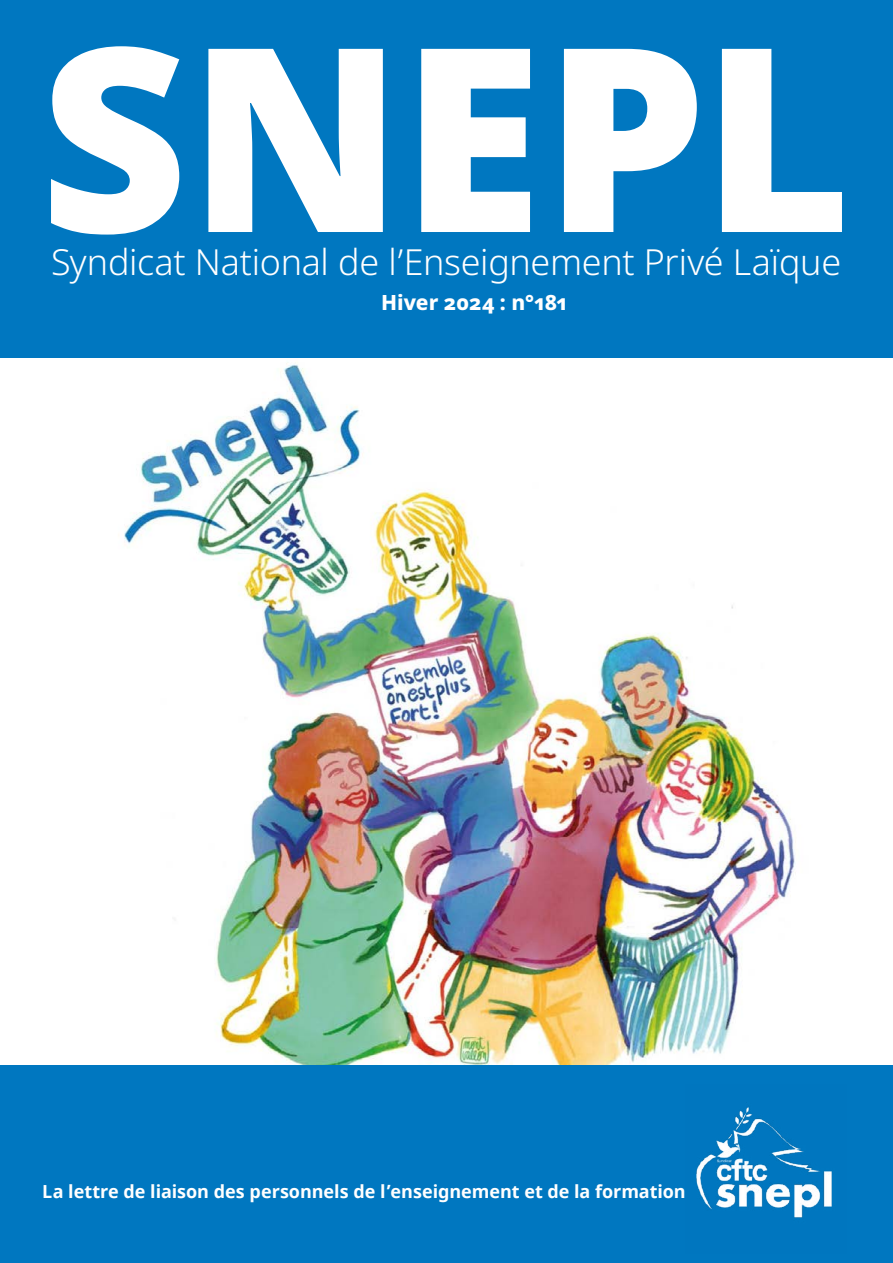
<style>
.page{position:relative;width:893px;height:1263px;background:#0077c0}
.page>*{position:absolute;margin:0;border:0;box-sizing:border-box;transform-origin:0 0}
.t1{font:300 35.85px "Noto Sans";letter-spacing:-.01em;color:#fff}
.t2{font:800 21px "Noto Sans";color:#fff}
.t3{font:700 18px "Noto Sans";letter-spacing:-.005em;color:#fff}
</style>
<div class="page">
<svg style="left:51px;top:46px;width:791px;height:189px;fill:#fff"></svg>
<img style="left:696px;top:1107px;width:136px;height:111px">
<img style="left:0;top:359px;width:893px;height:705px">
<h1 class="t1" style="left:51px;top:237px;width:792px">Syndicat National de l’Enseignement Privé Laïque</h1>
<p class="t2" style="left:381px;top:287px;width:188px">Hiver 2024 : n°181</p>
<p class="t3" style="left:42px;top:1179px;width:645px">La lettre de liaison des personnels de l’enseignement et de la formation</p>
</div>
